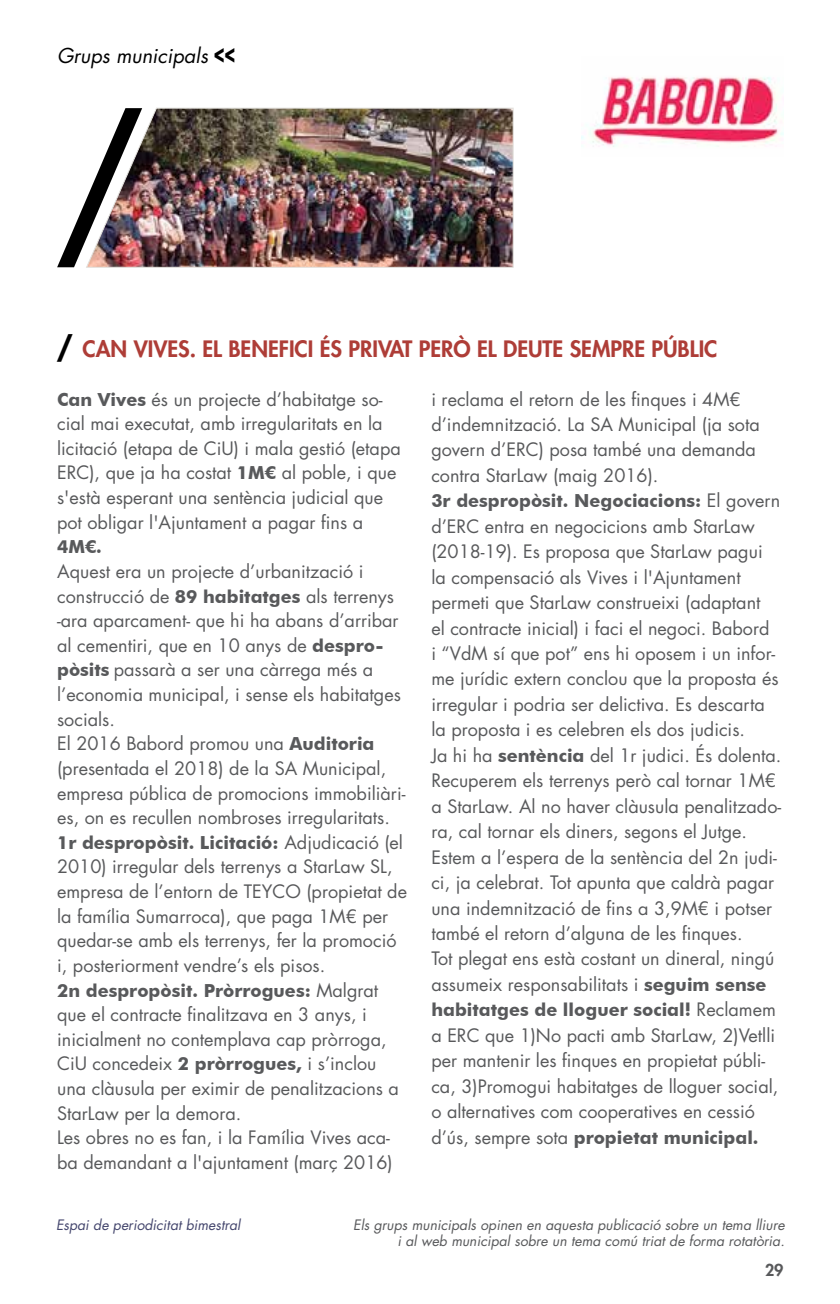
<style>
.page{position:relative;width:840px;height:1304px;background:#fff}
.page>*{position:absolute;margin:0;border:0;box-sizing:border-box;transform-origin:0 0}
.t1{font:800 22px "Futura Std";color:#ae3d37}
.t2{font:italic 20px "Futura Std";color:#000}
.t3{font:18px/24.6px "Futura Std";color:#58595b}
.t4{font:700 18px "Futura BT";color:#58595b}
.t5{font:800 16px "Futura Std";color:#58595b}
.t6{font:italic 14px/16px "Futura Std";color:#58595b;text-align:right}
.t7{font:italic 14px "Futura Std";color:#44466d}
.s1{font-weight:800;font-style:normal;font-size:30px}
.s2{font-weight:700;font-size:30px;color:#000}
.s3{font-family:"Futura BT";font-weight:700}
.s4{font-family:"Futura Std";font-weight:400}
</style>
<div class="page">
<img style="left:581px;top:77px;width:202px;height:70px">
<svg style="left:57px;top:202px;width:28px;height:65px"></svg>
<img style="left:85px;top:107px;width:429px;height:161px">
<p class="t2" style="left:57px;top:43px;width:179px">Grups municipals <span class="s1">&lt;&lt;</span></p>
<p class="t1" style="left:56px;top:335px;width:662px"><span class="s2">/</span> CAN VIVES. EL BENEFICI ÉS PRIVAT PERÒ EL DEUTE SEMPRE PÚBLIC</p>
<p class="t3" style="left:57px;top:387px;width:345px"><span class="s3">Can Vives</span> és un projecte d’habitatge so&shy;cial mai executat, amb irregularitats en la licitació (etapa de CiU) i mala gestió (etapa ERC), que ja ha costat <span class="s3">1M€</span> al poble, i que s'està esperant una sentència judicial que pot obligar l'Ajuntament a pagar fins a</p>
<p class="t4" style="left:57px;top:536px;width:46px">4M€.</p>
<p class="t3" style="left:57px;top:559px;width:349px">Aquest era un projecte d’urbanització i construcció de <span class="s3">89 habitatges</span> als terrenys -ara aparcament- que hi ha abans d’arribar al cementiri, que en 10 anys de <span class="s3">despro&shy;pòsits</span> passarà a ser una càrrega més a l’economia municipal, i sense els habitatges socials.<br>El 2016 Babord promou una <span class="s3">Auditoria </span>(presentada el 2018) de la SA Municipal, empresa pública de promocions immobiliàri&shy;es, on es recullen nombroses irregularitats.</p>
<p class="t4" style="left:57px;top:831px;width:347px">1r despropòsit. Licitació: <span class="s4">Adjudicació (el</span></p>
<p class="t3" style="left:57px;top:855px;width:351px">2010) irregular dels terrenys a StarLaw SL, empresa de l’entorn de TEYCO (propietat de la família Sumarroca), que paga 1M€ per quedar-se amb els terrenys, fer la promoció i, posteriorment vendre’s els pisos.</p>
<p class="t4" style="left:57px;top:979px;width:322px">2n despropòsit. Pròrrogues: <span class="s4">Malgrat</span></p>
<p class="t3" style="left:57px;top:1002px;width:343px">que el contracte finalitzava en 3 anys, i inicialment no contemplava cap pròrroga, CiU concedeix <span class="s3">2 pròrrogues,</span> i s’inclou una clàusula per eximir de penalitzacions a StarLaw per la demora.<br>Les obres no es fan, i la Família Vives aca&shy;ba demandant a l'ajuntament (març 2016)</p>
<p class="t3" style="left:431px;top:386px;width:330px;line-height:25.4px">i reclama el retorn de les finques i 4M€ d’indemnització. La SA Municipal (ja sota govern d’ERC) posa també una demanda contra StarLaw (maig 2016).</p>
<p class="t4" style="left:431px;top:490px;width:350px">3r despropòsit. Negociacions: <span class="s4">El govern</span></p>
<p class="t3" style="left:431px;top:514px;width:351px;line-height:25.4px">d’ERC entra en negocicions amb StarLaw (2018-19). Es proposa que StarLaw pagui la compensació als Vives i l'Ajuntament permeti que StarLaw construeixi (adaptant<br>el contracte inicial) i faci el negoci. Babord<br>i “VdM sí que pot” ens hi oposem i un infor&shy;me jurídic extern conclou que la proposta és irregular i podria ser delictiva. Es descarta la proposta i es celebren els dos judicis.<br>Ja hi ha <span class="s3">sentència</span> del 1r judici. És dolenta.<br>Recuperem els terrenys però cal tornar 1M€ a StarLaw. Al no haver clàusula penalitzado&shy;ra, cal tornar els diners, segons el Jutge.<br>Estem a l’espera de la sentència del 2n judi&shy;ci, ja celebrat. Tot apunta que caldrà pagar una indemnització de fins a 3,9M€ i potser també el retorn d’alguna de les finques.<br>Tot plegat ens està costant un dineral, ningú assumeix responsabilitats i <span class="s3">seguim sense</span></p>
<p class="t4" style="left:431px;top:999px;width:346px">habitatges de lloguer social! <span class="s4">Reclamem</span></p>
<p class="t3" style="left:431px;top:1023px;width:348px;line-height:25.4px">a ERC que 1)No pacti amb StarLaw, 2)Vetlli per mantenir les finques en propietat públi&shy;ca, 3)Promogui habitatges de lloguer social, o alternatives com cooperatives en cessió</p>
<p class="t4" style="left:431px;top:1126px;width:328px"><span class="s4">d’ús, sempre sota</span> propietat municipal.</p>
<p class="t7" style="left:56px;top:1216px;width:186px">Espai de periodicitat bimestral</p>
<p class="t6" style="left:353px;top:1217px;width:432px">Els grups municipals opinen en aquesta publicació sobre un tema lliure i al web municipal sobre un tema comú triat de forma rotatòria.</p>
<p class="t5" style="left:764px;top:1260px;width:20px">29</p>
</div>
